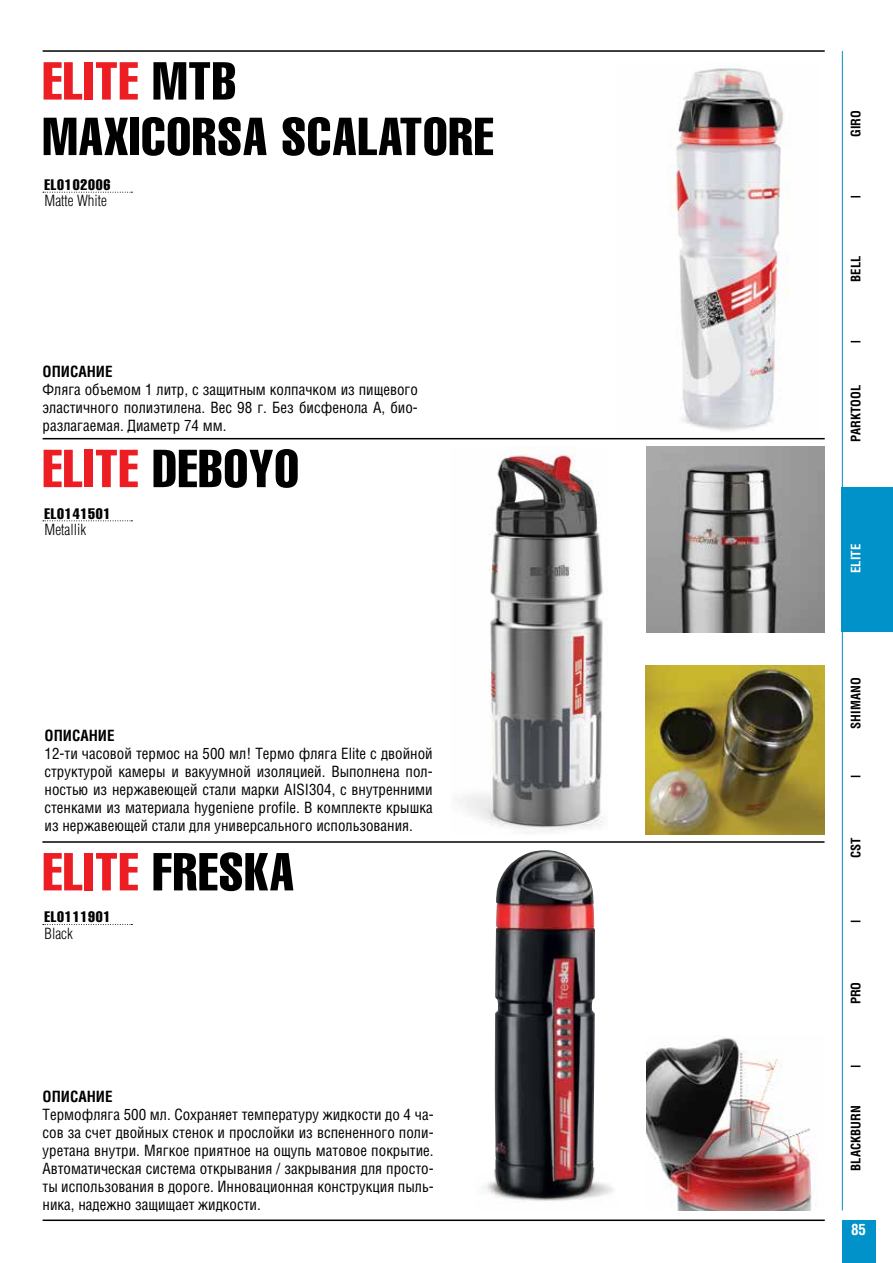
<style>
.page{position:relative;width:893px;height:1263px;background:#fff}
.page>*{position:absolute;margin:0;border:0;box-sizing:border-box;transform-origin:0 0}
.t1{font:52.5px/55.5px "AG Letterica Compressed C";letter-spacing:.02em;color:#000}
.t2{font:15px/18px "AG Letterica Condensed C";color:#000;text-align:justify}
.t3{font:15px "AG Letterica Compressed C";letter-spacing:.05em;color:#000}
.t4{font:700 15px "AG Letterica Condensed C";color:#000}
.t5{font:15px "AG Letterica Light Condensed C";color:#000}
.t6{font:700 15px "AG Letterica Condensed C";color:#fff}
.t7{font:700 12.75px "AG Letterica Condensed C";color:#000}
.t8{font:700 12.75px "AG Letterica Condensed C";color:#fff}
.s1{color:#ed1d24}
</style>
<div class="page">
<hr style="left:43px;top:1219px;width:782px;height:2px;background:#000">
<hr style="left:43px;top:50px;width:782px;height:2px;background:#000">
<div style="left:842px;top:487px;width:51px;height:144px;background:#0092c8"></div>
<div style="left:842px;top:1220px;width:33px;height:43px;background:#0092c8"></div>
<hr style="left:842px;top:51px;width:1px;height:1159px;background:#0092c8">
<svg style="left:851px;top:920px;width:9px;height:2px"></svg>
<svg style="left:851px;top:1065px;width:9px;height:2px"></svg>
<hr style="left:43px;top:438px;width:782px;height:1px;background:#000">
<hr style="left:42px;top:841px;width:782px;height:2px;background:#000">
<svg style="left:43px;top:192px;width:89px;height:1px"></svg>
<img style="left:668px;top:66px;width:121px;height:365px">
<img style="left:458px;top:448px;width:146px;height:385px">
<svg style="left:43px;top:520px;width:89px;height:1px"></svg>
<img style="left:646px;top:447px;width:179px;height:185px">
<img style="left:646px;top:665px;width:178px;height:169px">
<svg style="left:43px;top:924px;width:89px;height:1px"></svg>
<img style="left:646px;top:1038px;width:171px;height:172px">
<img style="left:483px;top:850px;width:131px;height:351px">
<h1 class="t1" style="left:43px;top:53px;width:452px"><span class="s1">ELITE</span> MTB<br>MAXICORSA SCALATORE</h1>
<p class="t3" style="left:45px;top:177px;width:67px">EL0102006</p>
<p class="t5" style="left:45px;top:192px;width:64px">Matte White</p>
<p class="t4" style="left:43px;top:363px;width:72px">ОПИСАНИЕ</p>
<p class="t2" style="left:43px;top:381px;width:377px">Фляга объемом 1 литр, с защитным колпачком из пищевого эластичного полиэтилена. Вес 98 г. Без бисфенола А, био&shy;разлагаемая. Диаметр 74 мм.</p>
<h1 class="t1" style="left:43px;top:441px;width:258px"><span class="s1">ELITE</span> DEBOYO</h1>
<p class="t3" style="left:45px;top:505px;width:67px">EL0141501</p>
<p class="t5" style="left:45px;top:521px;width:43px">Metallik</p>
<p class="t4" style="left:45px;top:726px;width:72px">ОПИСАНИЕ</p>
<p class="t2" style="left:45px;top:744px;width:390px">12-ти часовой термос на 500 мл! Термо фляга Elite с двойной структурой камеры и вакуумной изоляцией. Выполнена пол&shy;ностью из нержавеющей стали марки AISI304, с внутренними стенками из материала hygeniene profile. В комплекте крышка из нержавеющей стали для универсального использования.</p>
<h1 class="t1" style="left:43px;top:844px;width:253px"><span class="s1">ELITE</span> FRESKA</h1>
<p class="t3" style="left:45px;top:909px;width:67px">EL0111901</p>
<p class="t5" style="left:45px;top:924px;width:30px">Black</p>
<p class="t4" style="left:43px;top:1087px;width:72px">ОПИСАНИЕ</p>
<p class="t2" style="left:43px;top:1105px;width:393px">Термофляга 500 мл. Сохраняет температуру жидкости до 4 ча&shy;сов за счет двойных стенок и прослойки из вспененного поли&shy;уретана внутри. Мягкое приятное на ощупь матовое покрытие.<br>Автоматическая система открывания / закрывания для просто&shy;ты использования в дороге. Инновационная конструкция пыль&shy;ника, надежно защищает жидкости.</p>
<p class="t7" style="left:848px;top:137px;width:28px;rotate:-90deg">GIRO</p>
<p class="t7" style="left:848px;top:282px;width:28px;rotate:-90deg">BELL</p>
<p class="t7" style="left:848px;top:442px;width:58px;rotate:-90deg">PARKTOOL</p>
<p class="t8" style="left:848px;top:573px;width:31px;rotate:-90deg">ELITE</p>
<p class="t7" style="left:848px;top:729px;width:53px;rotate:-90deg">SHIMANO</p>
<p class="t7" style="left:848px;top:858px;width:22px;rotate:-90deg">CST</p>
<p class="t7" style="left:848px;top:1004px;width:24px;rotate:-90deg">PRO</p>
<p class="t7" style="left:848px;top:1170px;width:67px;rotate:-90deg">BLACKBURN</p>
<p class="t6" style="left:851px;top:1221px;width:16px">85</p>
</div>
